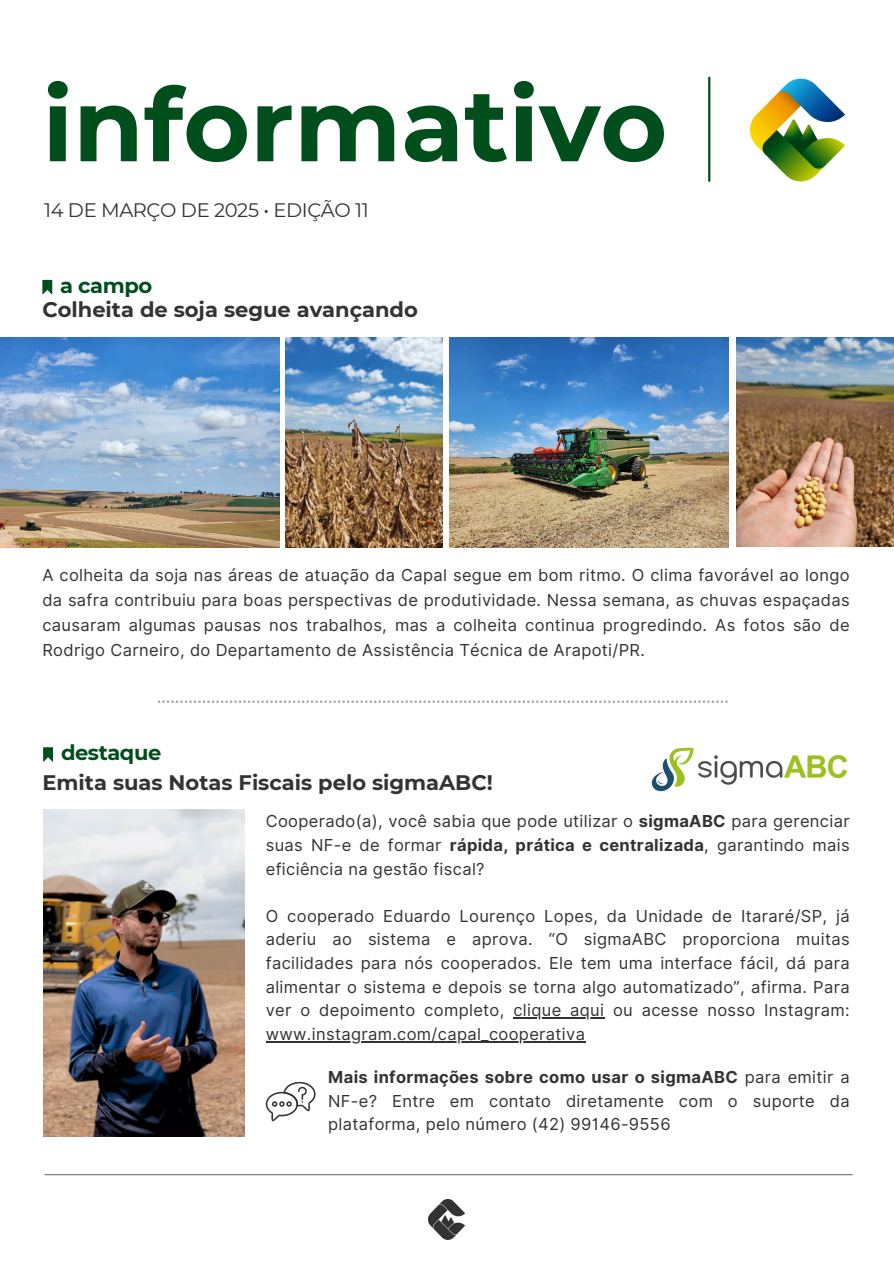
<style>
.page{position:relative;width:894px;height:1264px;background:#fff}
.page>*{position:absolute;margin:0;border:0;box-sizing:border-box;transform-origin:0 0}
.t1{font:700 102px "Montserrat";color:#004e1b}
.t2{font:700 21px "Montserrat";color:#333}
.t3{font:700 21px "Montserrat";letter-spacing:-.02em;color:#004e1b}
.t4{font:19.5px "Montserrat";letter-spacing:-.02em;color:#333}
.t5{font:16.5px/23.7px "Inter";letter-spacing:.02em;color:#333;text-align:justify}
.s1{font-weight:700}
</style>
<div class="page">
<hr style="left:708px;top:78px;width:2px;height:103px;background:#004e1b">
<img style="left:749px;top:78px;width:97px;height:104px">
<svg style="left:42px;top:280px;width:10px;height:14px"></svg>
<img style="left:428px;top:1199px;width:37px;height:40px">
<hr style="left:45px;top:1174px;width:807px;height:1px;background:#737373">
<svg style="left:158px;top:700px;width:569px;height:2px"></svg>
<img style="left:0;top:338px;width:279px;height:209px">
<img style="left:285px;top:338px;width:157px;height:209px">
<img style="left:449px;top:338px;width:279px;height:209px">
<img style="left:736px;top:337px;width:157px;height:210px">
<svg style="left:43px;top:747px;width:10px;height:14px"></svg>
<img style="left:651px;top:747px;width:196px;height:45px">
<svg style="left:266px;top:1081px;width:49px;height:40px"></svg>
<img style="left:44px;top:809px;width:200px;height:327px">
<hr style="left:513px;top:1017px;width:91px;height:1px;background:#333">
<hr style="left:266px;top:1041px;width:319px;height:1px;background:#333">
<h1 class="t1" style="left:42px;top:62px;width:626px">informativo</h1>
<p class="t4" style="left:44px;top:198px;width:326px">14 DE MARÇO DE 2025 • EDIÇÃO 11</p>
<p class="t3" style="left:60px;top:272px;width:93px">a campo</p>
<p class="t2" style="left:42px;top:297px;width:377px">Colheita de soja segue avançando</p>
<h2 class="t5" style="left:42px;top:563px;width:808px;line-height:24.8px">A colheita da soja nas áreas de atuação da Capal segue em bom ritmo. O clima favorável ao longo da safra contribuiu para boas perspectivas de produtividade. Nessa semana, as chuvas espaçadas causaram algumas pausas nos trabalhos, mas a colheita continua progredindo. As fotos são de Rodrigo Carneiro, do Departamento de Assistência Técnica de Arapoti/PR.</h2>
<h3 class="t3" style="left:61px;top:739px;width:102px">destaque</h3>
<h3 class="t2" style="left:42px;top:769px;width:451px">Emita suas Notas Fiscais pelo sigmaABC!</h3>
<p class="t5" style="left:266px;top:809px;width:585px">Cooperado(a), você sabia que pode utilizar o <span class="s1">sigmaABC</span> para gerenciar suas NF-e de formar <span class="s1">rápida, prática e centralizada</span>, garantindo mais eficiência na gestão fiscal?</p>
<p class="t5" style="left:266px;top:904px;width:585px">O cooperado Eduardo Lourenço Lopes, da Unidade de Itararé/SP, já aderiu ao sistema e aprova. “O sigmaABC proporciona muitas facilidades para nós cooperados. Ele tem uma interface fácil, dá para alimentar o sistema e depois se torna algo automatizado”, afirma. Para ver o depoimento completo,</p>
<p class="t5" style="left:513px;top:998px;width:338px">clique aqui ou acesse nosso Instagram:</p>
<p class="t5" style="left:266px;top:1022px;width:320px">www.instagram.com/capal_cooperativa</p>
<p class="t5" style="left:328px;top:1065px;width:523px"><span class="s1">Mais informações sobre como usar o sigmaABC</span> para emitir a NF-e? Entre em contato diretamente com o suporte da plataforma, pelo número (42) 99146-9556</p>
</div>
